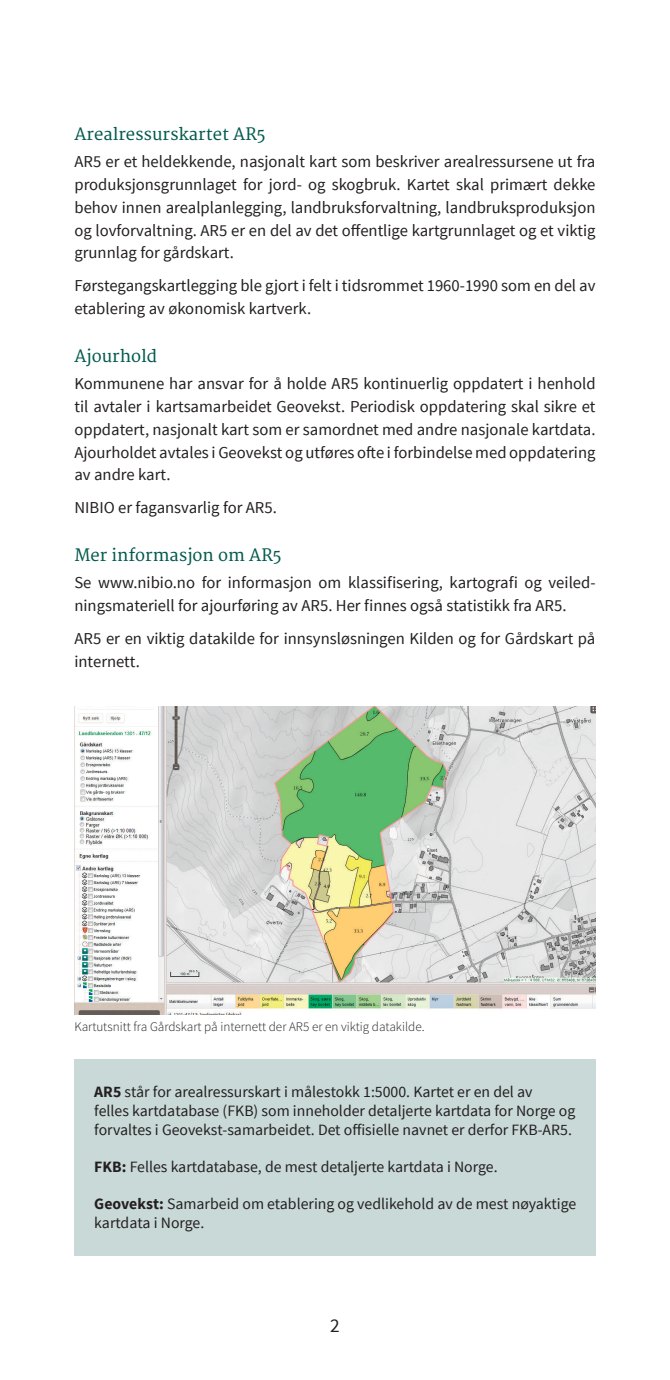
<style>
.page{position:relative;width:670px;height:1380px;background:#fff}
.page>*{position:absolute;margin:0;border:0;box-sizing:border-box;transform-origin:0 0}
.t1{font:19.25px "Source Sans Pro";color:#231f20}
.POP_Brødtekst_JAN_20{font:16.62px/22.8px "Source Sans Pro";color:#231f20}
.BOK_Mellomtittel_1{font:16.62px "Merriweather";color:#00594d}
.t2{font:15.75px/19.2px "Source Sans Pro";color:#231f20}
.BOK_Bildetekst{font:300 13.12px "Source Sans Pro";color:#231f20}
.s1{font-weight:700}
</style>
<div class="page">
<div style="left:74px;top:1059px;width:521px;height:196px;background:#c9d9d7"></div>
<img style="left:74px;top:706px;width:521px;height:307px">
<p class="BOK_Mellomtittel_1" style="left:74px;top:124px;width:193px">Arealressurskartet AR5</p>
<p class="POP_Brødtekst_JAN_20" style="left:74px;top:151px;width:522px;text-align:justify">AR5 er et heldekkende, nasjonalt kart som beskriver arealressursene ut fra produksjonsgrunnlaget for jord- og skogbruk. Kartet skal primært dekke behov innen arealplanlegging, landbruksforvaltning, landbruksproduksjon og lovforvaltning. AR5 er en del av det offentlige kartgrunnlaget og et viktig grunnlag for gårdskart.</p>
<p class="POP_Brødtekst_JAN_20" style="left:74px;top:274px;width:522px">Førstegangskartlegging ble gjort i felt i tidsrommet 1960-1990 som en del av etablering av økonomisk kartverk.</p>
<p class="BOK_Mellomtittel_1" style="left:74px;top:346px;width:84px">Ajourhold</p>
<p class="POP_Brødtekst_JAN_20" style="left:74px;top:372px;width:522px;text-align:justify">Kommunene har ansvar for å holde AR5 kontinuerlig oppdatert i henhold til avtaler i kartsamarbeidet Geovekst. Periodisk oppdatering skal sikre et oppdatert, nasjonalt kart som er samordnet med andre nasjonale kartdata.<br>Ajourholdet avtales i Geovekst og utføres ofte i forbindelse med oppdatering av andre kart.</p>
<p class="POP_Brødtekst_JAN_20" style="left:74px;top:496px;width:204px">NIBIO er fagansvarlig for AR5.</p>
<p class="BOK_Mellomtittel_1" style="left:74px;top:545px;width:209px">Mer informasjon om AR5</p>
<p class="POP_Brødtekst_JAN_20" style="left:74px;top:571px;width:522px">Se www.nibio.no for informasjon om klassifisering, kartografi og veiled&shy;ningsmateriell for ajourføring av AR5. Her finnes også statistikk fra AR5.</p>
<p class="POP_Brødtekst_JAN_20" style="left:74px;top:627px;width:522px">AR5 er en viktig datakilde for innsynsløsningen Kilden og for Gårdskart på internett.</p>
<p class="BOK_Bildetekst" style="left:74px;top:1018px;width:351px">Kartutsnitt fra Gårdskart på internett der AR5 er en viktig datakilde.</p>
<p class="t2" style="left:94px;top:1081px;width:482px"><span class="s1">AR5</span> står for arealressurskart i målestokk 1:5000. Kartet er en del av<br>felles kartdatabase (FKB) som inneholder detaljerte kartdata for Norge og forvaltes i Geovekst-samarbeidet. Det offisielle navnet er derfor FKB-AR5.</p>
<p class="t2" style="left:94px;top:1157px;width:405px"><span class="s1">FKB:</span> Felles kartdatabase, de mest detaljerte kartdata i Norge.</p>
<p class="t2" style="left:94px;top:1193px;width:483px"><span class="s1">Geovekst:</span> Samarbeid om etablering og vedlikehold av de mest nøyaktige kartdata i Norge.</p>
<p class="t1" style="left:330px;top:1313px;width:11px">2</p>
</div>
